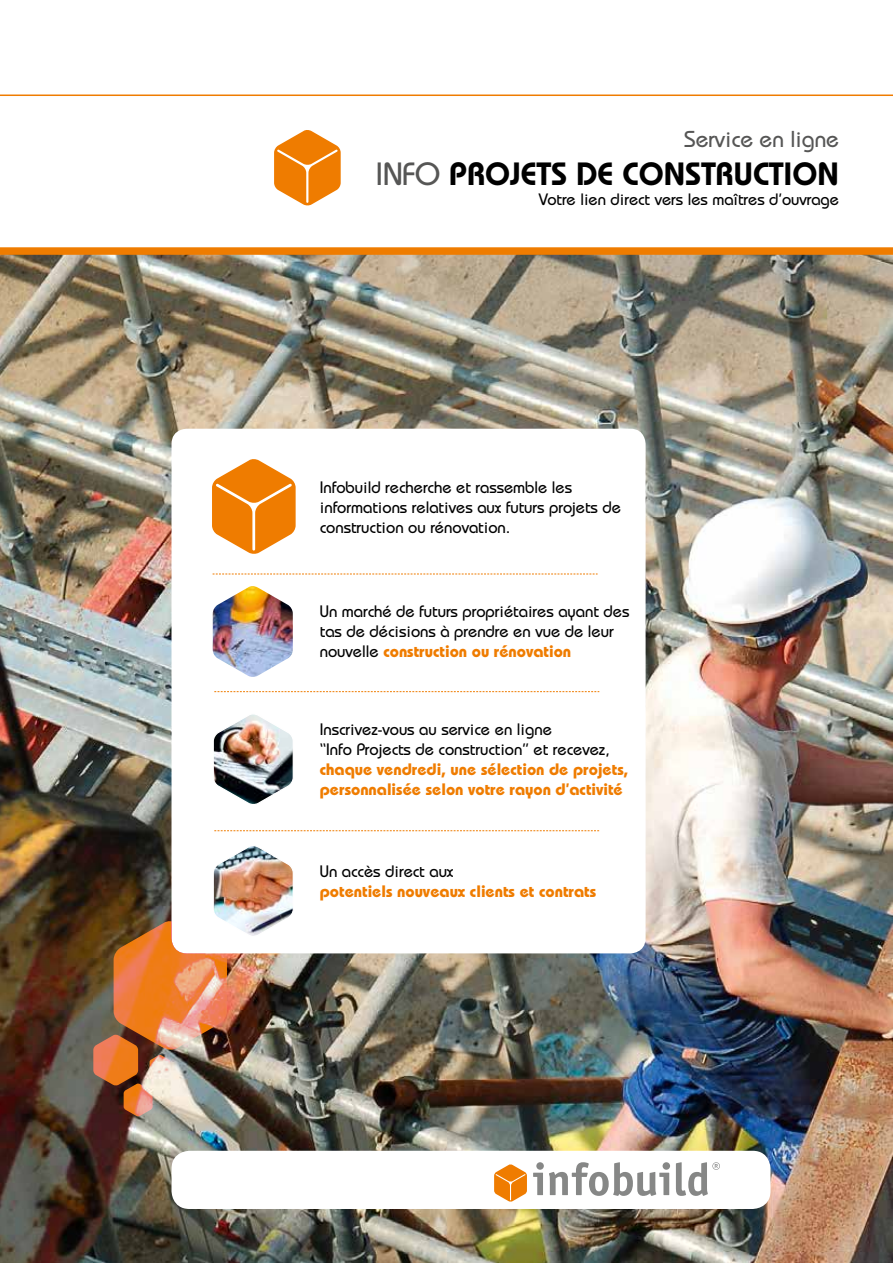
<style>
.page{position:relative;width:893px;height:1263px;background:#fff}
.page>*{position:absolute;margin:0;border:0;box-sizing:border-box;transform-origin:0 0}
.t1{font:600 32.25px "Bauhaus Std";color:#000}
.t2{font:500 22.95px "Bauhaus Std";color:#565655}
.t3{font:500 16.65px/20px "Bauhaus Std";color:#000}
.t4{font:700 16.65px/20px "Bauhaus Std";color:#ef7c00}
.t5{font:500 16.5px "Bauhaus Std";color:#000}
.s1{font-weight:500;color:#565655}
.s2{font-weight:700;color:#ef7c00}
</style>
<div class="page">
<img style="left:0;top:255px;width:893px;height:1008px">
<div style="left:0;top:247px;width:893px;height:8px;background:#ef7c00"></div>
<div style="left:171px;top:1151px;width:599px;height:58px;background:#fff;border-radius:18px"></div>
<hr style="left:0;top:95px;width:893px;height:1px;background:#ef7c00">
<svg style="left:494px;top:1164px;width:33px;height:38px"></svg>
<svg style="left:533px;top:1162px;width:137px;height:34px"></svg>
<svg style="left:676px;top:1162px;width:44px;height:34px"></svg>
<div style="left:171px;top:429px;width:475px;height:524px;background:#fff;border-radius:15px"></div>
<img style="left:213px;top:714px;width:80px;height:90px">
<svg style="left:212px;top:459px;width:84px;height:95px"></svg>
<img style="left:213px;top:586px;width:80px;height:91px">
<svg style="left:214px;top:691px;width:385px;height:1px"></svg>
<svg style="left:213px;top:574px;width:385px;height:1px"></svg>
<svg style="left:214px;top:830px;width:385px;height:1px"></svg>
<img style="left:93px;top:845px;width:202px;height:271px">
<svg style="left:274px;top:130px;width:67px;height:76px"></svg>
<h2 class="t2" style="left:684px;top:125px;width:156px">Service en ligne</h2>
<h1 class="t1" style="left:376px;top:155px;width:465px"><span class="s1">INFO</span> PROJETS DE CONSTRUCTION</h1>
<p class="t5" style="left:539px;top:190px;width:302px">Votre lien direct vers les maîtres d’ouvrage</p>
<p class="t3" style="left:320px;top:477px;width:303px">Infobuild recherche et rassemble les informations relatives aux futurs projets de construction ou rénovation.</p>
<p class="t3" style="left:320px;top:601px;width:311px">Un marché de futurs propriétaires ayant des tas de décisions à prendre en vue de leur nouvelle <span class="s2">construction ou rénovation</span></p>
<p class="t3" style="left:320px;top:719px;width:292px">Inscrivez-vous au service en ligne<br>“Info Projects de construction” et recevez,</p>
<p class="t4" style="left:320px;top:759px;width:310px">chaque vendredi, une sélection de projets, personnalisée selon votre rayon d’activité</p>
<p class="t3" style="left:320px;top:861px;width:135px">Un accès direct aux</p>
<p class="t4" style="left:320px;top:881px;width:278px">potentiels nouveaux clients et contrats</p>
</div>
